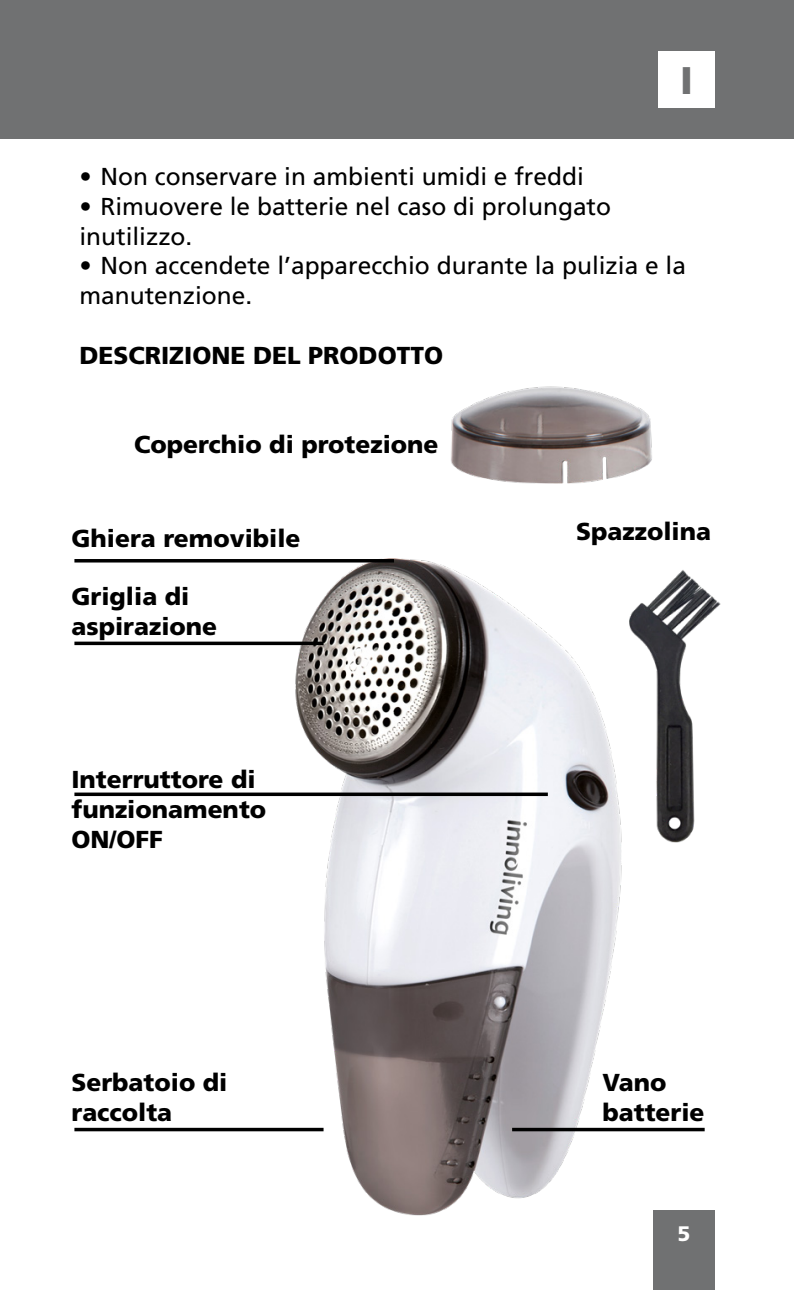
<style>
.page{position:relative;width:794px;height:1290px;background:#fff}
.page>*{position:absolute;margin:0;border:0;box-sizing:border-box;transform-origin:0 0}
.t1{font:900 38.5px "Frutiger LT Std";color:#707172}
.t2{font:900 24.5px/29.8px "Frutiger LT Std";color:#000}
.t3{font:24.5px/29.8px "Frutiger LT Std";color:#000}
.t4{font:900 21px "Frutiger LT Std";color:#fff}
</style>
<div class="page">
<div style="left:0;top:0;width:794px;height:139px;background:#707172"></div>
<div style="left:653px;top:1210px;width:61px;height:80px;background:#707172"></div>
<div style="left:658px;top:51px;width:56px;height:56px;background:#fff"></div>
<img style="left:278px;top:558px;width:354px;height:658px">
<hr style="left:74px;top:559px;width:320px;height:3px;background:#000">
<svg style="left:74px;top:641px;width:249px;height:4px"></svg>
<hr style="left:74px;top:1128px;width:249px;height:3px;background:#000">
<hr style="left:512px;top:1128px;width:192px;height:3px;background:#000">
<svg style="left:74px;top:792px;width:474px;height:4px;background:#212122"></svg>
<img style="left:451px;top:386px;width:201px;height:98px">
<img style="left:602px;top:561px;width:119px;height:302px">
<h1 class="t1" style="left:680px;top:57px;width:14px">I</h1>
<p class="t3" style="left:79px;top:162px;width:506px">• Non conservare in ambienti umidi e freddi</p>
<p class="t3" style="left:79px;top:192px;width:533px">• Rimuovere le batterie nel caso di prolungato inutilizzo.</p>
<p class="t3" style="left:79px;top:251px;width:608px">• Non accendete l’apparecchio durante la pulizia e la manutenzione.</p>
<p class="t2" style="left:79px;top:340px;width:365px">DESCRIZIONE DEL PRODOTTO</p>
<p class="t2" style="left:134px;top:429px;width:306px">Coperchio di protezione</p>
<p class="t2" style="left:71px;top:524px;width:231px">Ghiera removibile</p>
<p class="t2" style="left:71px;top:582px;width:147px">Griglia di aspirazione</p>
<p class="t2" style="left:71px;top:765px;width:196px">Interruttore di funzionamento<br>ON/OFF</p>
<p class="t2" style="left:576px;top:517px;width:136px">Spazzolina</p>
<p class="t2" style="left:71px;top:1068px;width:157px">Serbatoio di raccolta</p>
<p class="t2" style="left:602px;top:1068px;width:104px">Vano batterie</p>
<p class="t4" style="left:677px;top:1221px;width:14px">5</p>
</div>
